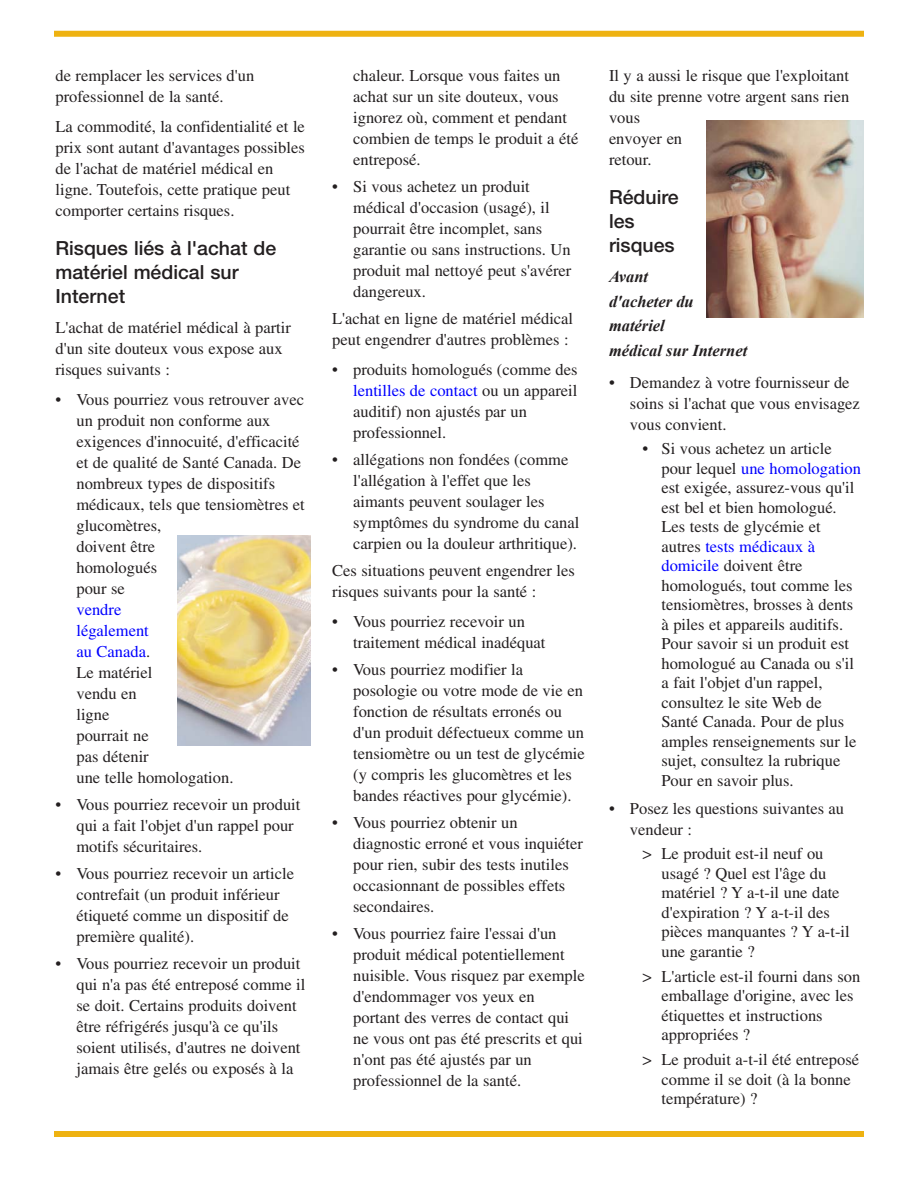
<style>
.page{position:relative;width:918px;height:1188px;background:#fff}
.page>*{position:absolute;margin:0;border:0;box-sizing:border-box;transform-origin:0 0}
.t1{font:500 19.5px/24px "Helvetica Neue";color:#231f20}
.t2{font:16.5px/21px "Times";color:#231f20}
.t3{font:italic 700 16.5px/24.8px "Times New Roman";color:#231f20}
.s1{color:#00f}
</style>
<div class="page">
<div style="left:54px;top:31px;width:810px;height:6px;background:#eeb211"></div>
<div style="left:54px;top:1131px;width:810px;height:6px;background:#eeb211"></div>
<img style="left:177px;top:535px;width:133px;height:210px">
<img style="left:707px;top:121px;width:157px;height:197px">
<p class="t2" style="left:56px;top:67px;width:200px">de remplacer les services d'un professionnel de la santé.</p>
<p class="t2" style="left:56px;top:118px;width:251px">La commodité, la confidentialité et le prix sont autant d'avantages possibles de l'achat de matériel médical en ligne. Toutefois, cette pratique peut comporter certains risques.</p>
<p class="t1" style="left:56px;top:238px;width:222px">Risques liés à l'achat de matériel médical sur<br>Internet</p>
<p class="t2" style="left:56px;top:319px;width:237px">L'achat de matériel médical à partir d'un site douteux vous expose aux risques suivants :</p>
<p class="t2" style="left:76px;top:391px;width:230px;text-indent:-21px">• Vous pourriez vous retrouver avec un produit non conforme aux exigences d'innocuité, d'efficacité et de qualité de Santé Canada. De nombreux types de dispositifs médicaux, tels que tensiomètres et glucomètres,<br>doivent être<br>homologués<br>pour se</p>
<p class="t2" style="left:76px;top:601px;width:159px"><span class="s1">vendre<br>légalement<br>au Canada</span>.<br>Le matériel<br>vendu en<br>ligne<br>pourrait ne<br>pas détenir<br>une telle homologation.</p>
<p class="t2" style="left:76px;top:796px;width:225px;text-indent:-21px">• Vous pourriez recevoir un produit qui a fait l'objet d'un rappel pour motifs sécuritaires.</p>
<p class="t2" style="left:76px;top:865px;width:219px;text-indent:-21px">• Vous pourriez recevoir un article contrefait (un produit inférieur étiqueté comme un dispositif de première qualité).</p>
<p class="t2" style="left:76px;top:955px;width:231px;text-indent:-21px">• Vous pourriez recevoir un produit qui n'a pas été entreposé comme il se doit. Certains produits doivent être réfrigérés jusqu'à ce qu'ils soient utilisés, d'autres ne doivent jamais être gelés ou exposés à la</p>
<p class="t2" style="left:353px;top:67px;width:227px">chaleur. Lorsque vous faites un achat sur un site douteux, vous ignorez où, comment et pendant combien de temps le produit a été entreposé.</p>
<p class="t2" style="left:353px;top:178px;width:220px;text-indent:-21px">• Si vous achetez un produit médical d'occasion (usagé), il pourrait être incomplet, sans garantie ou sans instructions. Un produit mal nettoyé peut s'avérer dangereux.</p>
<p class="t2" style="left:332px;top:310px;width:242px">L'achat en ligne de matériel médical peut engendrer d'autres problèmes :</p>
<p class="t2" style="left:353px;top:361px;width:226px;text-indent:-21px">• produits homologués (comme des <span class="s1">lentilles de contact</span> ou un appareil auditif) non ajustés par un professionnel.</p>
<p class="t2" style="left:353px;top:451px;width:228px;text-indent:-21px">• allégations non fondées (comme l'allégation à l'effet que les aimants peuvent soulager les symptômes du syndrome du canal carpien ou la douleur arthritique).</p>
<p class="t2" style="left:332px;top:562px;width:244px">Ces situations peuvent engendrer les risques suivants pour la santé :</p>
<p class="t2" style="left:353px;top:613px;width:194px;text-indent:-21px">• Vous pourriez recevoir un traitement médical inadéquat</p>
<p class="t2" style="left:353px;top:661px;width:233px;text-indent:-21px">• Vous pourriez modifier la posologie ou votre mode de vie en fonction de résultats erronés ou d'un produit défectueux comme un tensiomètre ou un test de glycémie (y compris les glucomètres et les bandes réactives pour glycémie).</p>
<p class="t2" style="left:353px;top:814px;width:231px;text-indent:-21px">• Vous pourriez obtenir un diagnostic erroné et vous inquiéter pour rien, subir des tests inutiles occasionnant de possibles effets secondaires.</p>
<p class="t2" style="left:353px;top:925px;width:233px;text-indent:-21px">• Vous pourriez faire l'essai d'un produit médical potentiellement nuisible. Vous risquez par exemple d'endommager vos yeux en portant des verres de contact qui ne vous ont pas été prescrits et qui n'ont pas été ajustés par un professionnel de la santé.</p>
<p class="t2" style="left:609px;top:67px;width:242px">Il y a aussi le risque que l'exploitant du site prenne votre argent sans rien vous<br>envoyer en<br>retour.</p>
<p class="t1" style="left:609px;top:187px;width:71px">Réduire les risques</p>
<p class="t3" style="left:609px;top:264px;width:140px">Avant<br>d'acheter du matériel<br>médical sur Internet</p>
<p class="t2" style="left:630px;top:373px;width:231px;text-indent:-21px">• Demandez à votre fournisseur de soins si l'achat que vous envisagez vous convient.</p>
<p class="t2" style="left:661px;top:441px;width:201px;line-height:19.5px;text-indent:-19px">• Si vous achetez un article pour lequel <span class="s1">une homologation </span>est exigée, assurez-vous qu'il est bel et bien homologué.<br>Les tests de glycémie et autres <span class="s1">tests médicaux à domicile</span> doivent être homologués, tout comme les tensiomètres, brosses à dents à piles et appareils auditifs.<br>Pour savoir si un produit est homologué au Canada ou s'il a fait l'objet d'un rappel, consultez le site Web de<br>Santé Canada. Pour de plus amples renseignements sur le sujet, consultez la rubrique<br>Pour en savoir plus.</p>
<p class="t2" style="left:630px;top:799px;width:216px;text-indent:-21px">• Posez les questions suivantes au vendeur :</p>
<p class="t2" style="left:661px;top:846px;width:190px;line-height:19.5px;text-indent:-19px">&gt; Le produit est-il neuf ou usagé ? Quel est l'âge du matériel ? Y a-t-il une date d'expiration ? Y a-t-il des pièces manquantes ? Y a-t-il une garantie ?</p>
<p class="t2" style="left:661px;top:968px;width:200px;line-height:19.5px;text-indent:-19px">&gt; L'article est-il fourni dans son emballage d'origine, avec les étiquettes et instructions appropriées ?</p>
<p class="t2" style="left:661px;top:1052px;width:199px;line-height:19.5px;text-indent:-19px">&gt; Le produit a-t-il été entreposé comme il se doit (à la bonne température) ?</p>
</div>
